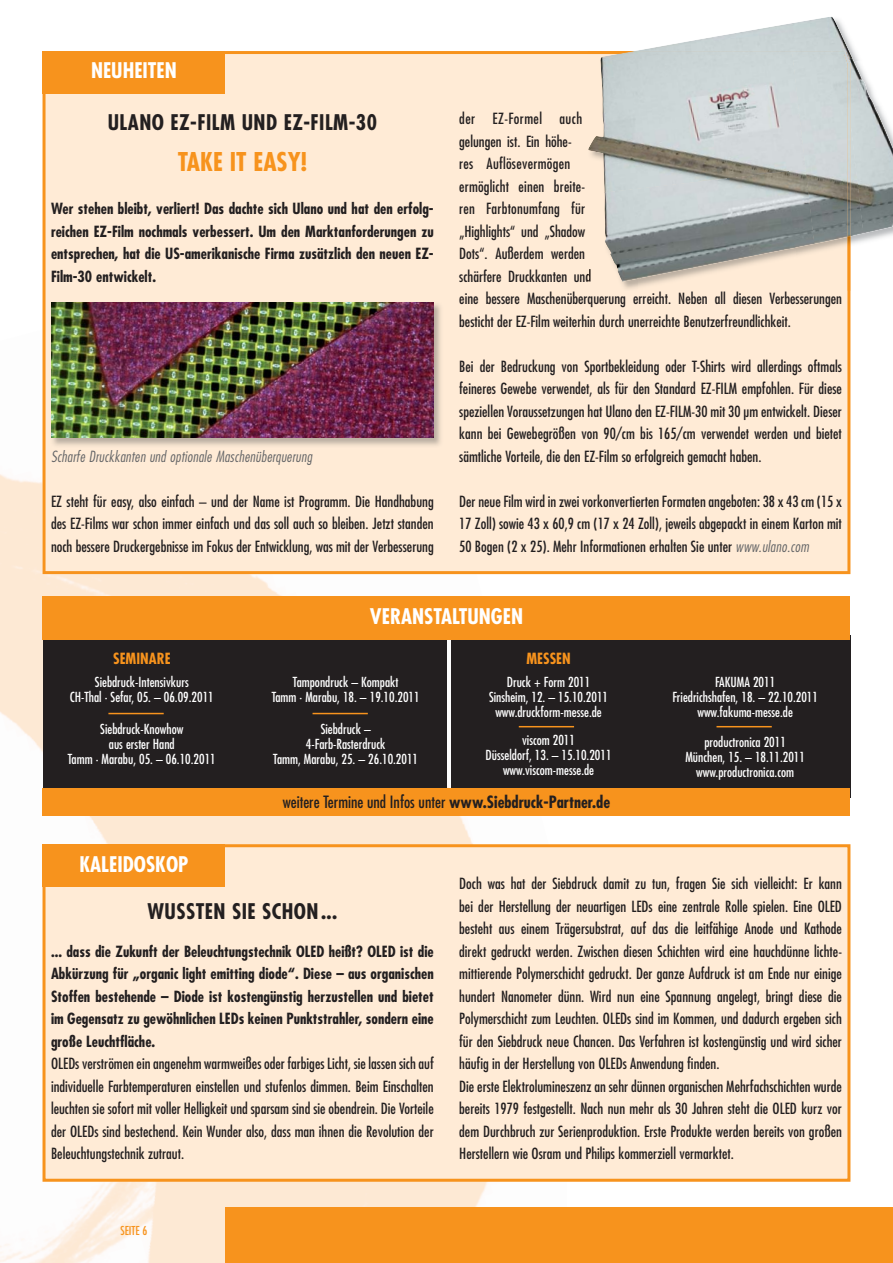
<style>
.page{position:relative;width:893px;height:1263px;background:#fff}
.page>*{position:absolute;margin:0;border:0;box-sizing:border-box;transform-origin:0 0}
.t1{font:700 condensed 25.2px "Futura";color:#f7931d}
.t2{font:700 condensed 21px "Futura";letter-spacing:.02em;color:#231f20}
.t3{font:700 condensed 21px "Futura";color:#fff}
.t4{font:condensed 16.5px "Futura";color:#231f20}
.t5{font:condensed 15px/22.5px "Futura";color:#231f20;text-align:justify}
.t6{font:700 condensed 15px/22.5px "Futura";color:#231f20;text-align:justify}
.t7{font:italic 300 condensed 15px "Futura";letter-spacing:.02em;color:#636466}
.t8{font:700 condensed 15px "Futura";color:#f7931d}
.t9{font:condensed 13.5px/15px "Futura";color:#fff;text-align:center}
.t10{font:condensed 12px "Futura";color:#f7931d}
.s1{font-weight:300;font-style:italic;color:#636466}
.s2{font-weight:700}
</style>
<div class="page">
<img style="left:0;top:329px;width:567px;height:934px">
<div style="left:225px;top:1208px;width:668px;height:55px;background:#f7931d"></div>
<div style="left:44px;top:846px;width:805px;height:334px;background:#ffebd6"></div>
<div style="left:43px;top:844px;width:807px;height:338px;border:3px solid #f7931d"></div>
<div style="left:43px;top:844px;width:182px;height:43px;background:#f7931d"></div>
<div style="left:43px;top:51px;width:807px;height:523px;background:#ffebd6"></div>
<div style="left:43px;top:51px;width:182px;height:43px;background:#f7931d"></div>
<div style="left:451px;top:635px;width:399px;height:163px;background:#231f20"></div>
<div style="left:43px;top:635px;width:403px;height:163px;background:#231f20"></div>
<div style="left:43px;top:788px;width:807px;height:27px;background:#f7931d"></div>
<div style="left:43px;top:597px;width:807px;height:43px;background:#f7931d"></div>
<hr style="left:108px;top:713px;width:56px;height:1px;background:#f7931d">
<hr style="left:313px;top:713px;width:55px;height:1px;background:#f7931d">
<hr style="left:519px;top:726px;width:55px;height:1px;background:#f7931d">
<hr style="left:716px;top:726px;width:56px;height:1px;background:#f7931d">
<img style="left:50px;top:301px;width:393px;height:147px">
<img style="left:51px;top:303px;width:383px;height:135px">
<img style="left:850px;top:235px;width:22px;height:56px">
<img style="left:587px;top:55px;width:52px;height:236px">
<img style="left:796px;top:237px;width:54px;height:54px">
<img style="left:639px;top:282px;width:157px;height:9px">
<img style="left:587px;top:51px;width:30px;height:4px">
<svg style="left:587px;top:269px;width:4px;height:13px"></svg>
<img style="left:637px;top:17px;width:219px;height:36px">
<img style="left:850px;top:53px;width:43px;height:182px">
<img style="left:850px;top:117px;width:14px;height:119px">
<img style="left:588px;top:54px;width:204px;height:140px">
<img style="left:792px;top:105px;width:55px;height:144px">
<img style="left:593px;top:169px;width:223px;height:113px">
<img style="left:617px;top:51px;width:233px;height:54px">
<img style="left:828px;top:79px;width:22px;height:158px">
<h2 class="t3" style="left:91px;top:61px;width:87px">NEUHEITEN</h2>
<h2 class="t2" style="left:108px;top:113px;width:271px">ULANO EZ-FILM UND EZ-FILM-30</h2>
<h1 class="t1" style="left:178px;top:151px;width:131px">TAKE IT EASY!</h1>
<p class="t6" style="left:51px;top:199px;width:384px">Wer stehen bleibt, verliert! Das dachte sich Ulano und hat den erfolg&shy;reichen EZ-Film nochmals verbessert. Um den Marktanforderungen zu entsprechen, hat die US-amerikanische Firma zusätzlich den neuen EZ-Film-30 entwickelt.</p>
<p class="t7" style="left:51px;top:450px;width:262px">Scharfe Druckkanten und optionale Maschenüberquerung</p>
<p class="t5" style="left:51px;top:491px;width:384px">EZ steht für easy, also einfach – und der Name ist Programm. Die Handhabung des EZ-Films war schon immer einfach und das soll auch so bleiben. Jetzt standen noch bessere Druckergebnisse im Fokus der Entwicklung, was mit der Verbesserung</p>
<p class="t5" style="left:459px;top:108px;width:384px;text-align:left">der EZ-Formel auch<br>gelungen ist. Ein höhe-<br>res Auflösevermögen<br>ermöglicht einen breite-<br>ren Farbtonumfang für<br>„Highlights“ und „Shadow<br>Dots“. Außerdem werden<br>schärfere Druckkanten und<br>eine bessere Maschenüberquerung erreicht. Neben all diesen Verbesserungen besticht der EZ-Film weiterhin durch unerreichte Benutzerfreundlichkeit.</p>
<p class="t5" style="left:459px;top:356px;width:384px">Bei der Bedruckung von Sportbekleidung oder T-Shirts wird allerdings oftmals feineres Gewebe verwendet, als für den Standard EZ-FILM empfohlen. Für diese speziellen Voraussetzungen hat Ulano den EZ-FILM-30 mit 30 µm entwickelt. Dieser kann bei Gewebegrößen von 90/cm bis 165/cm verwendet werden und bietet sämtliche Vorteile, die den EZ-Film so erfolgreich gemacht haben.</p>
<p class="t5" style="left:459px;top:491px;width:384px">Der neue Film wird in zwei vorkonvertierten Formaten angeboten: 38 x 43 cm (15 x 17 Zoll) sowie 43 x 60,9 cm (17 x 24 Zoll), jeweils abgepackt in einem Karton mit 50 Bogen (2 x 25). Mehr Informationen erhalten Sie unter <span class="s1">www.ulano.com</span></p>
<p class="t8" style="left:113px;top:652px;width:59px">SEMINARE</p>
<p class="t9" style="left:70px;top:676px;width:145px">Siebdruck-Intensivkurs<br>CH-Thal · Sefar, 05. – 06.09.2011</p>
<p class="t9" style="left:68px;top:723px;width:149px">Siebdruck-Knowhow<br>aus erster Hand<br>Tamm · Marabu, 05. – 06.10.2011</p>
<h2 class="t3" style="left:370px;top:607px;width:155px">VERANSTALTUNGEN</h2>
<p class="t8" style="left:526px;top:652px;width:46px">MESSEN</p>
<p class="t9" style="left:489px;top:676px;width:121px">Druck + Form 2011<br>Sinsheim, 12. – 15.10.2011 www.druckform-messe.de</p>
<p class="t9" style="left:486px;top:734px;width:127px">viscom 2011<br>Düsseldorf, 13. – 15.10.2011 www.viscom-messe.de</p>
<p class="t9" style="left:272px;top:675px;width:149px">Tampondruck – Kompakt<br>Tamm · Marabu, 18. – 19.10.2011</p>
<p class="t9" style="left:273px;top:722px;width:146px">Siebdruck –<br>4-Farb-Rasterdruck<br>Tamm, Marabu, 25. – 26.10.2011</p>
<p class="t4" style="left:283px;top:794px;width:329px">weitere Termine und Infos unter <span class="s2">www.Siebdruck-Partner.de</span></p>
<p class="t9" style="left:672px;top:675px;width:147px">FAKUMA 2011<br>Friedrichshafen, 18. – 22.10.2011 www.fakuma-messe.de</p>
<p class="t9" style="left:685px;top:735px;width:121px">productronica 2011<br>München, 15. – 18.11.2011 www.productronica.com</p>
<h2 class="t3" style="left:79px;top:855px;width:111px">KALEIDOSKOP</h2>
<h2 class="t2" style="left:147px;top:902px;width:191px">WUSSTEN SIE SCHON...</h2>
<p class="t6" style="left:51px;top:941px;width:384px">... dass die Zukunft der Beleuchtungstechnik OLED heißt? OLED ist die Abkürzung für „organic light emitting diode“. Diese – aus organischen Stoffen bestehende – Diode ist kostengünstig herzustellen und bietet im Gegensatz zu gewöhnlichen LEDs keinen Punktstrahler, sondern eine große Leuchtfläche.</p>
<p class="t5" style="left:51px;top:1053px;width:384px">OLEDs verströmen ein angenehm warmweißes oder farbiges Licht, sie lassen sich auf individuelle Farbtemperaturen einstellen und stufenlos dimmen. Beim Einschalten leuchten sie sofort mit voller Helligkeit und sparsam sind sie obendrein. Die Vorteile der OLEDs sind bestechend. Kein Wunder also, dass man ihnen die Revolution der Beleuchtungstechnik zutraut.</p>
<p class="t10" style="left:121px;top:1224px;width:28px">SEITE 6</p>
<p class="t5" style="left:459px;top:873px;width:384px;text-align:left">Doch was hat der Siebdruck damit zu tun, fragen Sie sich vielleicht: Er kann bei der Herstellung der neuartigen LEDs eine zentrale Rolle spielen. Eine OLED besteht aus einem Trägersubstrat, auf das die leitfähige Anode und Kathode direkt gedruckt werden. Zwischen diesen Schichten wird eine hauchdünne lichte&shy;mittierende Polymerschicht gedruckt. Der ganze Aufdruck ist am Ende nur einige hundert Nanometer dünn. Wird nun eine Spannung angelegt, bringt diese die Polymerschicht zum Leuchten. OLEDs sind im Kommen, und dadurch ergeben sich für den Siebdruck neue Chancen. Das Verfahren ist kostengünstig und wird sicher häufig in der Herstellung von OLEDs Anwendung finden.<br>Die erste Elektrolumineszenz an sehr dünnen organischen Mehrfachschichten wurde bereits 1979 festgestellt. Nach nun mehr als 30 Jahren steht die OLED kurz vor dem Durchbruch zur Serienproduktion. Erste Produkte werden bereits von großen Herstellern wie Osram und Philips kommerziell vermarktet.</p>
</div>
